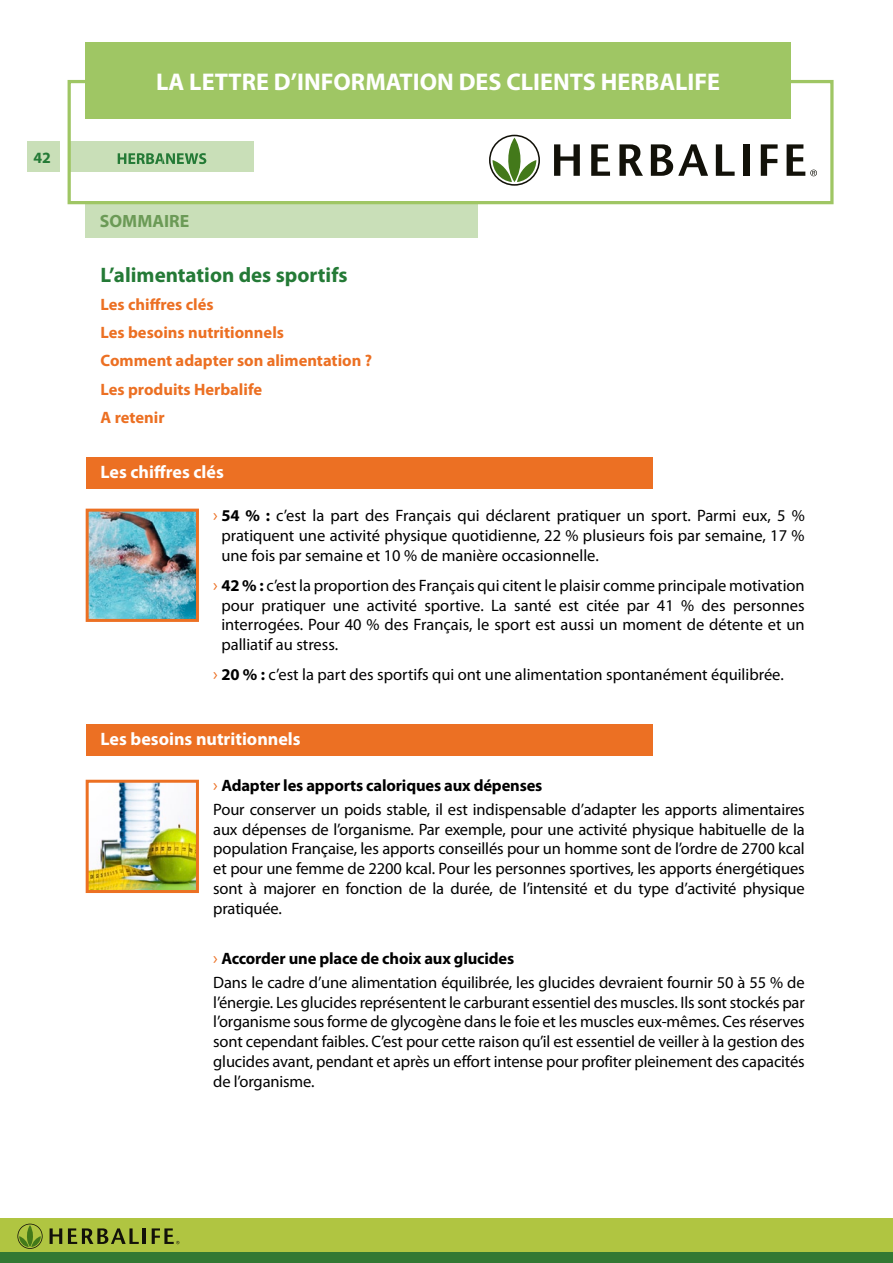
<style>
.page{position:relative;width:893px;height:1263px;background:#fff}
.page>*{position:absolute;margin:0;border:0;box-sizing:border-box;transform-origin:0 0}
.t1{font:700 24.15px "Myriad Pro";color:#fff}
.t2{font:700 21px "Myriad Pro";color:#247a36}
.t3{font:700 18px "Myriad Pro";color:#fff}
.t4{font:700 17.85px "Myriad Pro";color:#6b9a56}
.t5{font:16.5px/19.8px "Myriad Pro";letter-spacing:-.01em;color:#000;text-align:justify}
.t6{font:700 16.5px/28.2px "Myriad Pro";color:#ec7023}
.t7{font:700 15.75px "Myriad Pro";color:#247a36}
.s1{font-size:18px;color:#ec7023}
.s2{font-weight:700}
</style>
<div class="page">
<div style="left:85px;top:201px;width:392px;height:37px;background:#c9dfb8"></div>
<div style="left:27px;top:142px;width:226px;height:30px;background:#c9dfb8"></div>
<svg style="left:118px;top:153px;width:88px;height:11px"></svg>
<div style="left:61px;top:134px;width:7px;height:64px;background:#fff"></div>
<div style="left:68px;top:80px;width:766px;height:124px;border:3px solid #9fc664"></div>
<div style="left:85px;top:43px;width:706px;height:76px;background:#9fc664"></div>
<div style="left:0;top:1218px;width:893px;height:35px;background:#b0c541"></div>
<div style="left:0;top:1253px;width:893px;height:10px;background:#327833"></div>
<svg style="left:554px;top:144px;width:26px;height:32px"></svg>
<svg style="left:591px;top:144px;width:19px;height:32px"></svg>
<svg style="left:619px;top:144px;width:24px;height:32px"></svg>
<svg style="left:651px;top:144px;width:57px;height:32px"></svg>
<svg style="left:716px;top:144px;width:19px;height:32px"></svg>
<div style="left:743px;top:144px;width:6px;height:32px;background:#121109"></div>
<svg style="left:761px;top:144px;width:17px;height:32px"></svg>
<svg style="left:787px;top:144px;width:30px;height:32px"></svg>
<svg style="left:489px;top:135px;width:51px;height:51px"></svg>
<svg style="left:50px;top:1228px;width:12px;height:16px"></svg>
<svg style="left:68px;top:1228px;width:71px;height:16px"></svg>
<hr style="left:143px;top:1228px;width:3px;height:16px;background:#121109">
<svg style="left:152px;top:1228px;width:27px;height:16px"></svg>
<svg style="left:17px;top:1224px;width:26px;height:25px"></svg>
<div style="left:86px;top:724px;width:566px;height:32px;background:#ec7023"></div>
<div style="left:86px;top:457px;width:566px;height:32px;background:#ec7023"></div>
<img style="left:90px;top:784px;width:105px;height:105px">
<div style="left:86px;top:780px;width:113px;height:113px;border:3px solid #ec7023"></div>
<img style="left:90px;top:513px;width:105px;height:105px">
<div style="left:86px;top:509px;width:113px;height:113px;border:3px solid #ec7023"></div>
<p class="t7" style="left:33px;top:147px;width:19px">42</p>
<h1 class="t1" style="left:156px;top:66px;width:566px">LA LETTRE D’INFORMATION DES CLIENTS HERBALIFE</h1>
<p class="t4" style="left:100px;top:210px;width:91px">SOMMAIRE</p>
<p class="t2" style="left:101px;top:261px;width:248px">L’alimentation des sportifs</p>
<p class="t6" style="left:101px;top:290px;width:273px">Les chiffres clés<br>Les besoins nutritionnels<br>Comment adapter son alimentation ?<br>Les produits Herbalife<br>A retenir</p>
<p class="t3" style="left:101px;top:460px;width:125px">Les chiffres clés</p>
<p class="t5" style="left:221px;top:505px;width:585px;text-indent:-8px"><span class="s1">›</span> <span class="s2">54 % :</span> c’est la part des Français qui déclarent pratiquer un sport. Parmi eux, 5 % pratiquent une activité physique quotidienne, 22 % plusieurs fois par semaine, 17 % une fois par semaine et 10 % de manière occasionnelle.</p>
<p class="t5" style="left:221px;top:575px;width:585px;text-indent:-8px"><span class="s1">›</span> <span class="s2">42 % :</span> c’est la proportion des Français qui citent le plaisir comme principale motivation pour pratiquer une activité sportive. La santé est citée par 41 % des personnes interrogées. Pour 40 % des Français, le sport est aussi un moment de détente et un palliatif au stress.</p>
<p class="t5" style="left:213px;top:665px;width:572px"><span class="s1">›</span> <span class="s2">20 % :</span> c’est la part des sportifs qui ont une alimentation spontanément équilibrée.</p>
<p class="t3" style="left:101px;top:727px;width:202px">Les besoins nutritionnels</p>
<p class="t5" style="left:213px;top:773px;width:593px;line-height:24px"><span class="s1">›</span> <span class="s2">Adapter les apports caloriques aux dépenses<br></span>Pour conserver un poids stable, il est indispensable d’adapter les apports alimentaires</p>
<p class="t5" style="left:213px;top:819px;width:593px">aux dépenses de l’organisme. Par exemple, pour une activité physique habituelle de la population Française, les apports conseillés pour un homme sont de l’ordre de 2700 kcal et pour une femme de 2200 kcal. Pour les personnes sportives, les apports énergétiques sont à majorer en fonction de la durée, de l’intensité et du type d’activité physique pratiquée.</p>
<p class="t5" style="left:213px;top:946px;width:593px;line-height:24px"><span class="s1">›</span> <span class="s2">Accorder une place de choix aux glucides<br></span>Dans le cadre d’une alimentation équilibrée, les glucides devraient fournir 50 à 55 % de</p>
<p class="t5" style="left:213px;top:992px;width:593px">l’énergie. Les glucides représentent le carburant essentiel des muscles. Ils sont stockés par l’organisme sous forme de glycogène dans le foie et les muscles eux-mêmes. Ces réserves sont cependant faibles. C’est pour cette raison qu’il est essentiel de veiller à la gestion des glucides avant, pendant et après un effort intense pour profiter pleinement des capacités de l’organisme.</p>
</div>
